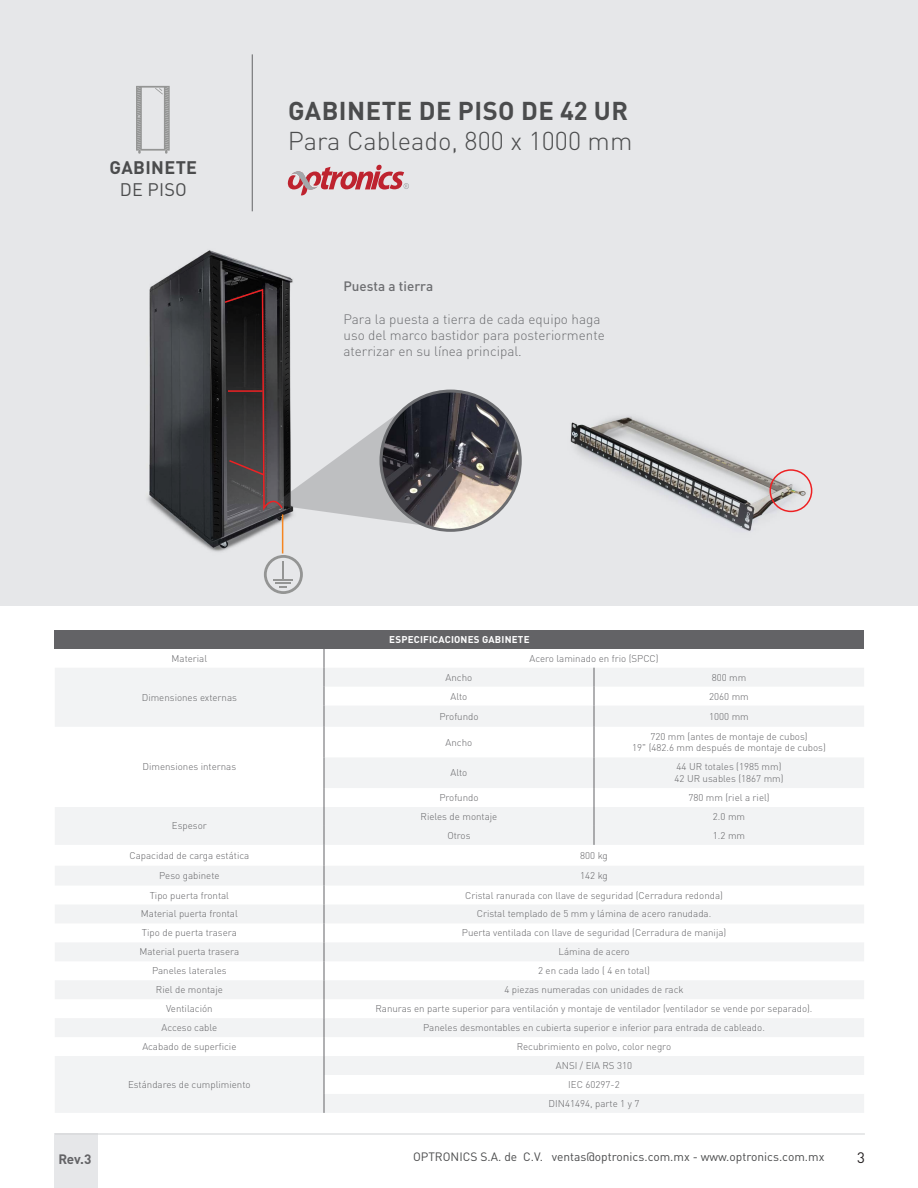
<style>
.page{position:relative;width:918px;height:1188px;background:#fff}
.page>*{position:absolute;margin:0;border:0;box-sizing:border-box;transform-origin:0 0}
.t1{font:300 25.5px "DIN Pro";color:#4b4c4d}
.t2{font:700 25.5px "DIN Pro";letter-spacing:.02em;color:#4b4c4d}
.t3{font:700 18px "DIN Pro";letter-spacing:.02em;color:#4b4c4d}
.t4{font:18px "DIN Pro";letter-spacing:.01em;color:#4b4c4d}
.t5{font:15px "DIN Pro";color:#231f20}
.t6{font:300 13.5px/16.2px "DIN Pro";color:#6c6d70}
.t7{font:500 13.5px "DIN Pro";color:#6c6d70}
.t8{font:700 13.5px "DIN Pro";color:#636366}
.t9{font:12px "DIN Pro";color:#4b4c4d}
.t10{font:300 9.75px/11.7px "DIN Pro";color:#636366;text-align:center}
.t11{font:700 9.75px "DIN Pro";letter-spacing:.02em;color:#fff}
</style>
<div class="page">
<hr style="left:0;top:0;width:1px;height:605px;background:#e6e7e9">
<div style="left:1px;top:0;width:917px;height:605px;background:#e6e7e9"></div>
<div style="left:54px;top:1134px;width:44px;height:54px;background:#e6e7e9"></div>
<hr style="left:55px;top:1134px;width:810px;height:1px;background:#d1d2d4">
<hr style="left:252px;top:54px;width:1px;height:157px;background:#636366">
<svg style="left:287px;top:165px;width:122px;height:30px"></svg>
<svg style="left:136px;top:86px;width:34px;height:68px"></svg>
<img style="left:147px;top:250px;width:146px;height:302px">
<img style="left:381px;top:391px;width:139px;height:139px;border-radius:70px">
<img style="left:570px;top:416px;width:243px;height:115px">
<div style="left:770px;top:469px;width:42px;height:43px;border:2px solid #ee2123;border-radius:50%"></div>
<div style="left:55px;top:630px;width:809px;height:19px;background:#636366"></div>
<svg style="left:55px;top:668px;width:809px;height:445px;fill:#f2f3f4"></svg>
<svg style="left:594px;top:668px;width:1px;height:59px"></svg>
<hr style="left:594px;top:727px;width:1px;height:30px;background:#636366">
<hr style="left:594px;top:757px;width:1px;height:31px;background:#636366">
<svg style="left:594px;top:788px;width:1px;height:57px"></svg>
<svg style="left:223px;top:288px;width:228px;height:825px"></svg>
<h2 class="t3" style="left:110px;top:153px;width:89px">GABINETE</h2>
<h2 class="t4" style="left:120px;top:177px;width:68px">DE PISO</h2>
<h1 class="t2" style="left:288px;top:89px;width:342px">GABINETE DE PISO DE 42 UR</h1>
<h1 class="t1" style="left:288px;top:121px;width:346px">Para Cableado, 800 x 1000 mm</h1>
<h3 class="t7" style="left:344px;top:276px;width:91px">Puesta a tierra</h3>
<h3 class="t6" style="left:344px;top:310px;width:263px">Para la puesta a tierra de cada equipo haga uso del marco bastidor para posteriormente aterrizar en su línea principal.</h3>
<p class="t11" style="left:389px;top:631px;width:142px">ESPECIFICACIONES GABINETE</p>
<p class="t10" style="left:172px;top:651px;width:37px">Material</p>
<p class="t10" style="left:530px;top:651px;width:131px">Acero laminado en frio (SPCC)</p>
<p class="t10" style="left:142px;top:690px;width:97px">Dimensiones externas</p>
<p class="t10" style="left:446px;top:670px;width:28px">Ancho</p>
<p class="t10" style="left:712px;top:670px;width:36px">800 mm</p>
<p class="t10" style="left:451px;top:689px;width:18px">Alto</p>
<p class="t10" style="left:709px;top:689px;width:41px">2060 mm</p>
<p class="t10" style="left:439px;top:709px;width:41px">Profundo</p>
<p class="t10" style="left:709px;top:709px;width:41px">1000 mm</p>
<p class="t10" style="left:143px;top:760px;width:95px">Dimensiones internas</p>
<p class="t10" style="left:172px;top:819px;width:36px">Espesor</p>
<p class="t10" style="left:446px;top:735px;width:28px">Ancho</p>
<p class="t10" style="left:632px;top:730px;width:195px">720 mm (antes de montaje de cubos)<br>19" (482.6 mm después de montaje de cubos)</p>
<p class="t10" style="left:451px;top:766px;width:18px">Alto</p>
<p class="t10" style="left:675px;top:760px;width:111px;text-align:left">44 UR totales (1985 mm)<br>42 UR usables (1867 mm)</p>
<p class="t10" style="left:439px;top:791px;width:41px">Profundo</p>
<p class="t10" style="left:688px;top:791px;width:83px">780 mm (riel a riel)</p>
<p class="t10" style="left:421px;top:810px;width:78px">Rieles de montaje</p>
<p class="t10" style="left:713px;top:810px;width:34px">2.0 mm</p>
<p class="t10" style="left:447px;top:829px;width:25px">Otros</p>
<p class="t10" style="left:713px;top:829px;width:34px">1.2 mm</p>
<p class="t10" style="left:129px;top:849px;width:121px">Capacidad de carga estática</p>
<p class="t10" style="left:580px;top:849px;width:29px">800 kg</p>
<p class="t10" style="left:159px;top:869px;width:62px">Peso gabinete</p>
<p class="t10" style="left:580px;top:869px;width:29px">142 kg</p>
<p class="t10" style="left:150px;top:888px;width:81px">Tipo puerta frontal</p>
<p class="t10" style="left:465px;top:888px;width:259px">Cristal ranurada con llave de seguridad (Cerradura redonda)</p>
<p class="t10" style="left:141px;top:907px;width:98px">Material puerta frontal</p>
<p class="t10" style="left:477px;top:907px;width:236px">Cristal templado de 5 mm y lámina de acero ranudada.</p>
<p class="t10" style="left:142px;top:926px;width:96px">Tipo de puerta trasera</p>
<p class="t10" style="left:462px;top:926px;width:266px">Puerta ventilada con llave de seguridad (Cerradura de manija)</p>
<p class="t10" style="left:140px;top:945px;width:101px">Material puerta trasera</p>
<p class="t10" style="left:558px;top:945px;width:73px">Lámina de acero</p>
<p class="t10" style="left:152px;top:964px;width:76px">Paneles laterales</p>
<p class="t10" style="left:538px;top:964px;width:113px">2 en cada lado ( 4 en total)</p>
<p class="t10" style="left:156px;top:983px;width:68px">Riel de montaje</p>
<p class="t10" style="left:504px;top:983px;width:181px">4 piezas numeradas con unidades de rack</p>
<p class="t10" style="left:166px;top:1002px;width:48px">Ventilación</p>
<p class="t10" style="left:376px;top:1002px;width:438px">Ranuras en parte superior para ventilación y montaje de ventilador (ventilador se vende por separado).</p>
<p class="t10" style="left:162px;top:1021px;width:57px">Acceso cable</p>
<p class="t10" style="left:423px;top:1021px;width:343px">Paneles desmontables en cubierta superior e inferior para entrada de cableado.</p>
<p class="t10" style="left:142px;top:1040px;width:96px">Acabado de superficie</p>
<p class="t10" style="left:517px;top:1040px;width:156px">Recubrimiento en polvo, color negro</p>
<p class="t10" style="left:128px;top:1078px;width:124px">Estándares de cumplimiento</p>
<p class="t10" style="left:549px;top:1055px;width:92px;line-height:18.9px">ANSI / EIA RS 310<br>IEC 60297-2<br>DIN41494, parte 1 y 7</p>
<h3 class="t8" style="left:58px;top:1148px;width:34px">Rev.3</h3>
<p class="t9" style="left:413px;top:1149px;width:413px">OPTRONICS S.A. de C.V. ventas@optronics.com.mx - www.optronics.com.mx</p>
<h3 class="t5" style="left:857px;top:1148px;width:9px">3</h3>
</div>
